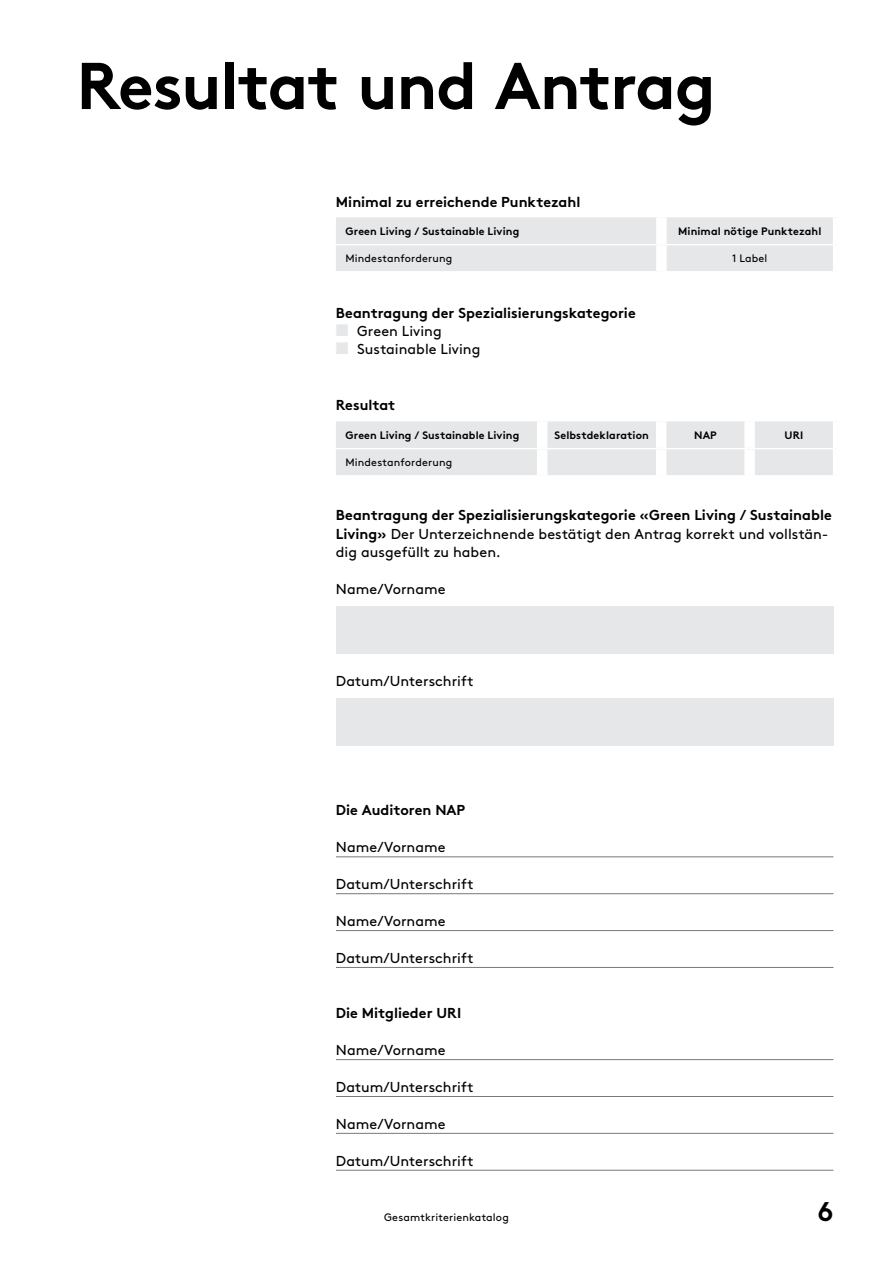
<style>
.page{position:relative;width:893px;height:1263px;background:#fff}
.page>*{position:absolute;margin:0;border:0;box-sizing:border-box;transform-origin:0 0}
.t1{font:700 66px "Brown Std";letter-spacing:-.025em;color:#000}
.t2{font:700 27px "Brown Std";color:#000}
.t3{font:14.4px/18.5px "Brown Std";color:#000}
.t4{font:700 14.4px "Brown Std";color:#000}
.t5{font:14.4px "Brown Std Regular Alt";letter-spacing:.005em;color:#000}
.t6{font:700 10.8px "Brown Std";letter-spacing:.01em;color:#000}
.t7{font:10.8px "Brown Std";letter-spacing:.015em;color:#000}
.s1{color:#e6e7e8}
.s2{font-weight:700}
</style>
<div class="page">
<div style="left:336px;top:217px;width:497px;height:54px;background:#e6e7e8"></div>
<div style="left:656px;top:217px;width:11px;height:27px;background:#fff"></div>
<div style="left:656px;top:245px;width:11px;height:26px;background:#fff"></div>
<hr style="left:336px;top:244px;width:325px;height:1px;background:#fff">
<hr style="left:661px;top:244px;width:172px;height:1px;background:#fff">
<div style="left:336px;top:421px;width:497px;height:54px;background:#e6e7e8"></div>
<div style="left:537px;top:421px;width:10px;height:27px;background:#fff"></div>
<div style="left:656px;top:421px;width:10px;height:27px;background:#fff"></div>
<div style="left:744px;top:421px;width:11px;height:27px;background:#fff"></div>
<div style="left:537px;top:449px;width:10px;height:26px;background:#fff"></div>
<div style="left:656px;top:449px;width:10px;height:26px;background:#fff"></div>
<div style="left:744px;top:449px;width:11px;height:26px;background:#fff"></div>
<hr style="left:336px;top:448px;width:206px;height:1px;background:#fff">
<hr style="left:542px;top:448px;width:119px;height:1px;background:#fff">
<hr style="left:661px;top:448px;width:89px;height:1px;background:#fff">
<hr style="left:750px;top:448px;width:83px;height:1px;background:#fff">
<hr style="left:336px;top:856px;width:497px;height:1px;background:#77787b">
<hr style="left:336px;top:893px;width:497px;height:1px;background:#77787b">
<hr style="left:336px;top:930px;width:497px;height:1px;background:#77787b">
<hr style="left:336px;top:967px;width:497px;height:1px;background:#77787b">
<hr style="left:336px;top:1059px;width:497px;height:1px;background:#77787b">
<hr style="left:336px;top:1096px;width:497px;height:1px;background:#77787b">
<hr style="left:336px;top:1133px;width:497px;height:1px;background:#77787b">
<hr style="left:336px;top:1170px;width:497px;height:1px;background:#77787b">
<div style="left:336px;top:606px;width:497px;height:47px;background:#e6e7e8"></div>
<div style="left:336px;top:698px;width:497px;height:47px;background:#e6e7e8"></div>
<h1 class="t1" style="left:77px;top:46px;width:641px">Resultat und Antrag</h1>
<p class="t4" style="left:336px;top:193px;width:246px">Minimal zu erreichende Punktezahl</p>
<p class="t6" style="left:345px;top:225px;width:175px">Green Living / Sustainable Living</p>
<p class="t6" style="left:678px;top:225px;width:145px">Minimal nötige Punktezahl</p>
<p class="t7" style="left:345px;top:252px;width:108px">Mindestanforderung</p>
<p class="t7" style="left:732px;top:252px;width:37px">1 Label</p>
<p class="t4" style="left:336px;top:304px;width:301px">Beantragung der Spezialisierungskategorie</p>
<p class="t5" style="left:336px;top:323px;width:107px"><span class="s1">■</span> Green Living</p>
<p class="t5" style="left:336px;top:341px;width:146px"><span class="s1">■</span> Sustainable Living</p>
<p class="t4" style="left:336px;top:396px;width:61px">Resultat</p>
<p class="t6" style="left:345px;top:429px;width:175px">Green Living / Sustainable Living</p>
<p class="t6" style="left:554px;top:429px;width:96px">Selbstdeklaration</p>
<p class="t6" style="left:694px;top:429px;width:24px">NAP</p>
<p class="t6" style="left:784px;top:429px;width:20px">URI</p>
<p class="t7" style="left:345px;top:456px;width:108px">Mindestanforderung</p>
<p class="t3" style="left:336px;top:506px;width:497px"><span class="s2">Beantragung der Spezialisierungskategorie «Green Living / Sustainable<br>Living»</span> Der Unterzeichnende bestätigt den Antrag korrekt und vollstän&shy;dig ausgefüllt zu haben.</p>
<p class="t3" style="left:336px;top:580px;width:111px">Name/Vorname</p>
<p class="t3" style="left:336px;top:672px;width:139px">Datum/Unterschrift</p>
<p class="t4" style="left:336px;top:801px;width:131px">Die Auditoren NAP</p>
<p class="t3" style="left:336px;top:838px;width:111px">Name/Vorname</p>
<p class="t3" style="left:336px;top:875px;width:139px">Datum/Unterschrift</p>
<p class="t3" style="left:336px;top:912px;width:111px">Name/Vorname</p>
<p class="t3" style="left:336px;top:949px;width:139px">Datum/Unterschrift</p>
<p class="t4" style="left:336px;top:1004px;width:127px">Die Mitglieder URI</p>
<p class="t3" style="left:336px;top:1041px;width:111px">Name/Vorname</p>
<p class="t3" style="left:336px;top:1078px;width:139px">Datum/Unterschrift</p>
<p class="t3" style="left:336px;top:1114px;width:111px">Name/Vorname</p>
<p class="t3" style="left:336px;top:1151px;width:139px">Datum/Unterschrift</p>
<p class="t7" style="left:384px;top:1211px;width:126px">Gesamtkriterienkatalog</p>
<h2 class="t2" style="left:817px;top:1195px;width:17px">6</h2>
</div>
